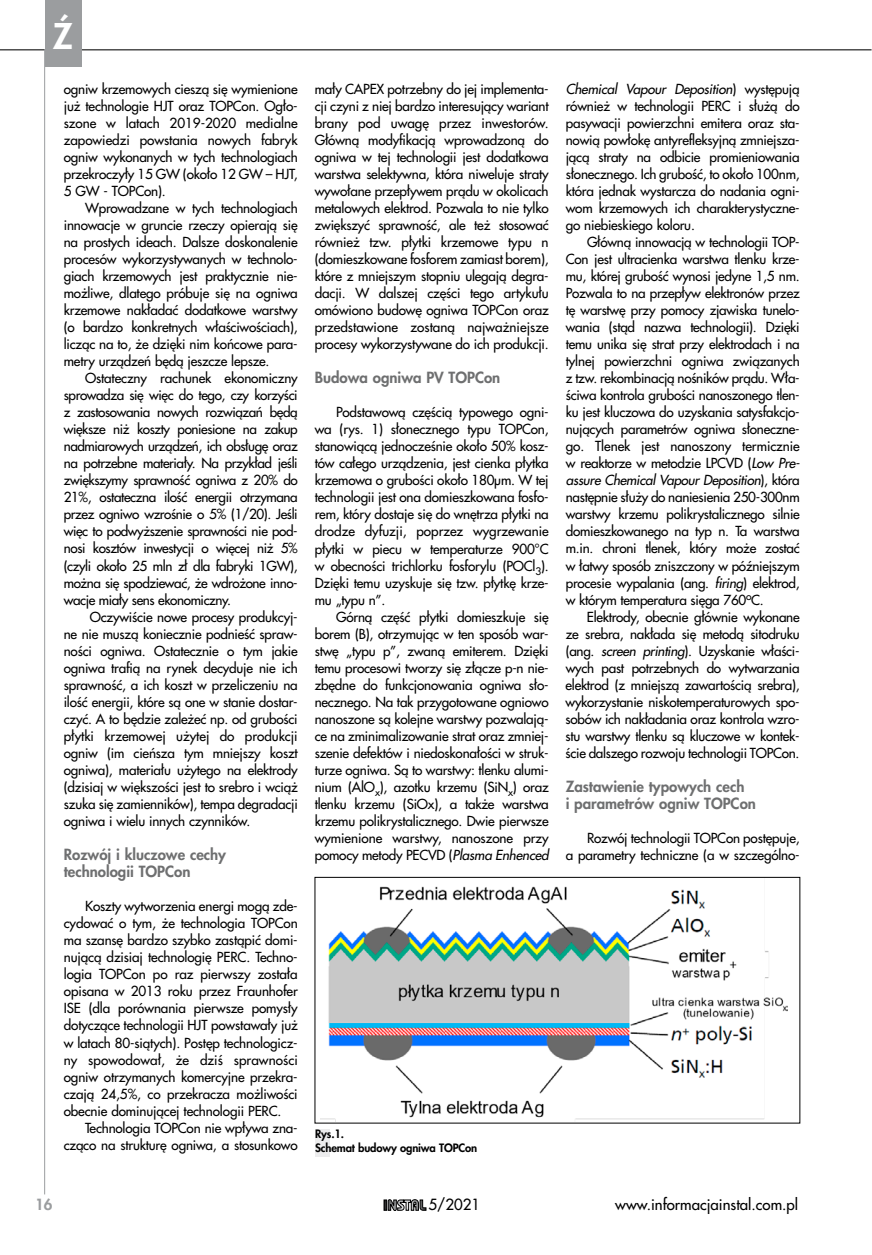
<style>
.page{position:relative;width:872px;height:1255px;background:#fff}
.page>*{position:absolute;margin:0;border:0;box-sizing:border-box;transform-origin:0 0}
.t1{font:800 34.5px "Futura CE";color:#fff}
.t2{font:800 15px/17.1px "Futura CE";color:#6e6f70}
.t3{font:500 15px "Futura CE";color:#000}
.t4{font:800 15px "Futura CE";color:#9b9d9f}
.t5{font:500 13.5px/17px "Futura CE";letter-spacing:-.015em;color:#000;text-align:justify}
.t6{font:800 11.25px/13.5px "Futura CE";letter-spacing:-.015em;color:#000}
.s1{font-weight:400;font-style:italic}
</style>
<div class="page">
<hr style="left:0;top:49px;width:871px;height:1px;background:#000">
<hr style="left:44px;top:49px;width:1px;height:1145px;background:#9b9d9f">
<svg style="left:383px;top:1199px;width:44px;height:12px"></svg>
<svg style="left:384px;top:1199px;width:42px;height:11px"></svg>
<div style="left:45px;top:0;width:37px;height:67px;background:#9b9d9f"></div>
<div style="left:315px;top:1128px;width:14px;height:28px;background:#ececed"></div>
<img style="left:321px;top:886px;width:466px;height:235px">
<div style="left:315px;top:877px;width:485px;height:246px;border:1px solid #000"></div>
<h1 class="t1" style="left:53px;top:12px;width:21px">Ź</h1>
<p class="t5" style="left:64px;top:80px;width:235px">ogniw krzemowych cieszą się wymienione już technologie HJT oraz TOPCon. Ogło&shy;szone w latach 2019-2020 medialne zapowiedzi powstania nowych fabryk ogniw wykonanych w tych technologiach przekroczyły 15 GW (około 12 GW – HJT, 5 GW - TOPCon).</p>
<p class="t5" style="left:64px;top:199px;width:235px;text-indent:21px">Wprowadzane w tych technologiach innowacje w gruncie rzeczy opierają się na prostych ideach. Dalsze doskonalenie procesów wykorzystywanych w technolo&shy;giach krzemowych jest praktycznie nie&shy;możliwe, dlatego próbuje się na ogniwa krzemowe nakładać dodatkowe warstwy (o bardzo konkretnych właściwościach), licząc na to, że dzięki nim końcowe para&shy;metry urządzeń będą jeszcze lepsze.</p>
<p class="t5" style="left:64px;top:369px;width:235px;text-indent:21px">Ostateczny rachunek ekonomiczny sprowadza się więc do tego, czy korzyści z zastosowania nowych rozwiązań będą większe niż koszty poniesione na zakup nadmiarowych urządzeń, ich obsługę oraz na potrzebne materiały. Na przykład jeśli zwiększymy sprawność ogniwa z 20% do 21%, ostateczna ilość energii otrzymana przez ogniwo wzrośnie o 5% (1/20). Jeśli więc to podwyższenie sprawności nie pod&shy;nosi kosztów inwestycji o więcej niż 5% (czyli około 25 mln zł dla fabryki 1GW), można się spodziewać, że wdrożone inno&shy;wacje miały sens ekonomiczny.</p>
<p class="t5" style="left:64px;top:607px;width:235px;text-indent:26px">Oczywiście nowe procesy produkcyj&shy;ne nie muszą koniecznie podnieść spraw&shy;ności ogniwa. Ostatecznie o tym jakie ogniwa trafią na rynek decyduje nie ich sprawność, a ich koszt w przeliczeniu na ilość energii, które są one w stanie dostar&shy;czyć. A to będzie zależeć np. od grubości płytki krzemowej użytej do produkcji ogniw (im cieńsza tym mniejszy koszt ogniwa), materiału użytego na elektrody (dzisiaj w większości jest to srebro i wciąż szuka się zamienników), tempa degradacji ogniwa i wielu innych czynników.</p>
<p class="t2" style="left:64px;top:845px;width:164px">Rozwój i kluczowe cechy technologii TOPCon</p>
<p class="t5" style="left:64px;top:897px;width:235px;text-indent:21px">Koszty wytworzenia energi mogą zde&shy;cydować o tym, że technologia TOPCon ma szansę bardzo szybko zastąpić domi&shy;nującą dzisiaj technologię PERC. Techno&shy;logia TOPCon po raz pierwszy została opisana w 2013 roku przez Fraunhofer ISE (dla porównania pierwsze pomysły dotyczące technologii HJT powstawały już w latach 80-siątych). Postęp technologicz&shy;ny spowodował, że dziś sprawności ogniw otrzymanych komercyjne przekra&shy;czają 24,5%, co przekracza możliwości obecnie dominującej technologii PERC.</p>
<p class="t5" style="left:64px;top:1118px;width:235px;text-align:right">Technologia TOPCon nie wpływa zna&shy;cząco na strukturę ogniwa, a stosunkowo</p>
<p class="t5" style="left:315px;top:80px;width:235px">mały CAPEX potrzebny do jej implementa&shy;cji czyni z niej bardzo interesujący wariant brany pod uwagę przez inwestorów.<br>Główną modyfikacją wprowadzoną do ogniwa w tej technologii jest dodatkowa warstwa selektywna, która niweluje straty wywołane przepływem prądu w okolicach metalowych elektrod. Pozwala to nie tylko zwiększyć sprawność, ale też stosować również tzw. płytki krzemowe typu n (domieszkowane fosforem zamiast borem), które z mniejszym stopniu ulegają degra&shy;dacji. W dalszej części tego artykułu omówiono budowę ogniwa TOPCon oraz przedstawione zostaną najważniejsze procesy wykorzystywane do ich produkcji.</p>
<p class="t2" style="left:315px;top:368px;width:187px">Budowa ogniwa PV TOPCon</p>
<p class="t5" style="left:315px;top:403px;width:235px;text-indent:21px">Podstawową częścią typowego ogni&shy;wa (rys. 1) słonecznego typu TOPCon, stanowiącą jednocześnie około 50% kosz&shy;tów całego urządzenia, jest cienka płytka krzemowa o grubości około 180µm. W tej technologii jest ona domieszkowana fosfo&shy;rem, który dostaje się do wnętrza płytki na drodze dyfuzji, poprzez wygrzewanie płytki w piecu w temperaturze 900°C w obecności trichlorku fosforylu (POCl<sub>3</sub>).<br>Dzięki temu uzyskuje się tzw. płytkę krze&shy;mu „typu n”.</p>
<p class="t5" style="left:315px;top:607px;width:235px;text-indent:21px">Górną część płytki domieszkuje się borem (B), otrzymując w ten sposób war&shy;stwę „typu p”, zwaną emiterem. Dzięki temu procesowi tworzy się złącze p-n nie&shy;zbędne do funkcjonowania ogniwa sło&shy;necznego. Na tak przygotowane ogniowo nanoszone są kolejne warstwy pozwalają&shy;ce na zminimalizowanie strat oraz zmniej&shy;szenie defektów i niedoskonałości w struk&shy;turze ogniwa. Są to warstwy: tlenku alumi&shy;nium (AlO<sub>x</sub>), azotku krzemu (SiN<sub>x</sub>) oraz tlenku krzemu (SiOx), a także warstwa krzemu polikrystalicznego. Dwie pierwsze wymienione warstwy, nanoszone przy pomocy metody PECVD (<span class="s1">Plasma Enhenced</span></p>
<p class="t5" style="left:566px;top:80px;width:235px"><span class="s1">Chemical Vapour Deposition</span>) występują również w technologii PERC i służą do pasywacji powierzchni emitera oraz sta&shy;nowią powłokę antyrefleksyjną zmniejsza&shy;jącą straty na odbicie promieniowania słonecznego. Ich grubość, to około 100nm, która jednak wystarcza do nadania ogni&shy;wom krzemowych ich charakterystyczne&shy;go niebieskiego koloru.</p>
<p class="t5" style="left:566px;top:233px;width:235px;text-indent:21px">Główną innowacją w technologii TOP-Con jest ultracienka warstwa tlenku krze&shy;mu, której grubość wynosi jedyne 1,5 nm.<br>Pozwala to na przepływ elektronów przez tę warstwę przy pomocy zjawiska tunelo&shy;wania (stąd nazwa technologii). Dzięki temu unika się strat przy elektrodach i na tylnej powierzchni ogniwa związanych z tzw. rekombinacją nośników prądu. Wła&shy;ściwa kontrola grubości nanoszonego tlen&shy;ku jest kluczowa do uzyskania satysfakcjo&shy;nujących parametrów ogniwa słoneczne&shy;go. Tlenek jest nanoszony termicznie w reaktorze w metodzie LPCVD (<span class="s1">Low Pre&shy;assure Chemical Vapour Deposition</span>), która następnie służy do naniesienia 250-300nm warstwy krzemu polikrystalicznego silnie domieszkowanego na typ n. Ta warstwa m.in. chroni tlenek, który może zostać w łatwy sposób zniszczony w późniejszym procesie wypalania (ang. <span class="s1">firing</span>) elektrod, w którym temperatura sięga 760<sup>o</sup>C.</p>
<p class="t5" style="left:565px;top:607px;width:235px;text-indent:21px">Elektrody, obecnie głównie wykonane ze srebra, nakłada się metodą sitodruku (ang. <span class="s1">screen printing</span>). Uzyskanie właści&shy;wych past potrzebnych do wytwarzania elektrod (z mniejszą zawartością srebra), wykorzystanie niskotemperaturowych spo&shy;sobów ich nakładania oraz kontrola wzro&shy;stu warstwy tlenku są kluczowe w kontek&shy;ście dalszego rozwoju technologii TOPCon.</p>
<p class="t2" style="left:566px;top:777px;width:192px">Zastawienie typowych cech<br>i parametrów ogniw TOPCon</p>
<p class="t5" style="left:565px;top:829px;width:235px;text-align:right">Rozwój technologii TOPCon postępuje,<br>a parametry techniczne (a w szczególno-</p>
<p class="t6" style="left:315px;top:1126px;width:163px">Rys.1.<br>Schemat budowy ogniwa TOPCon</p>
<p class="t4" style="left:35px;top:1193px;width:19px">16</p>
<p class="t3" style="left:428px;top:1193px;width:53px">5/2021</p>
<p class="t3" style="left:615px;top:1193px;width:184px">www.informacjainstal.com.pl</p>
</div>
